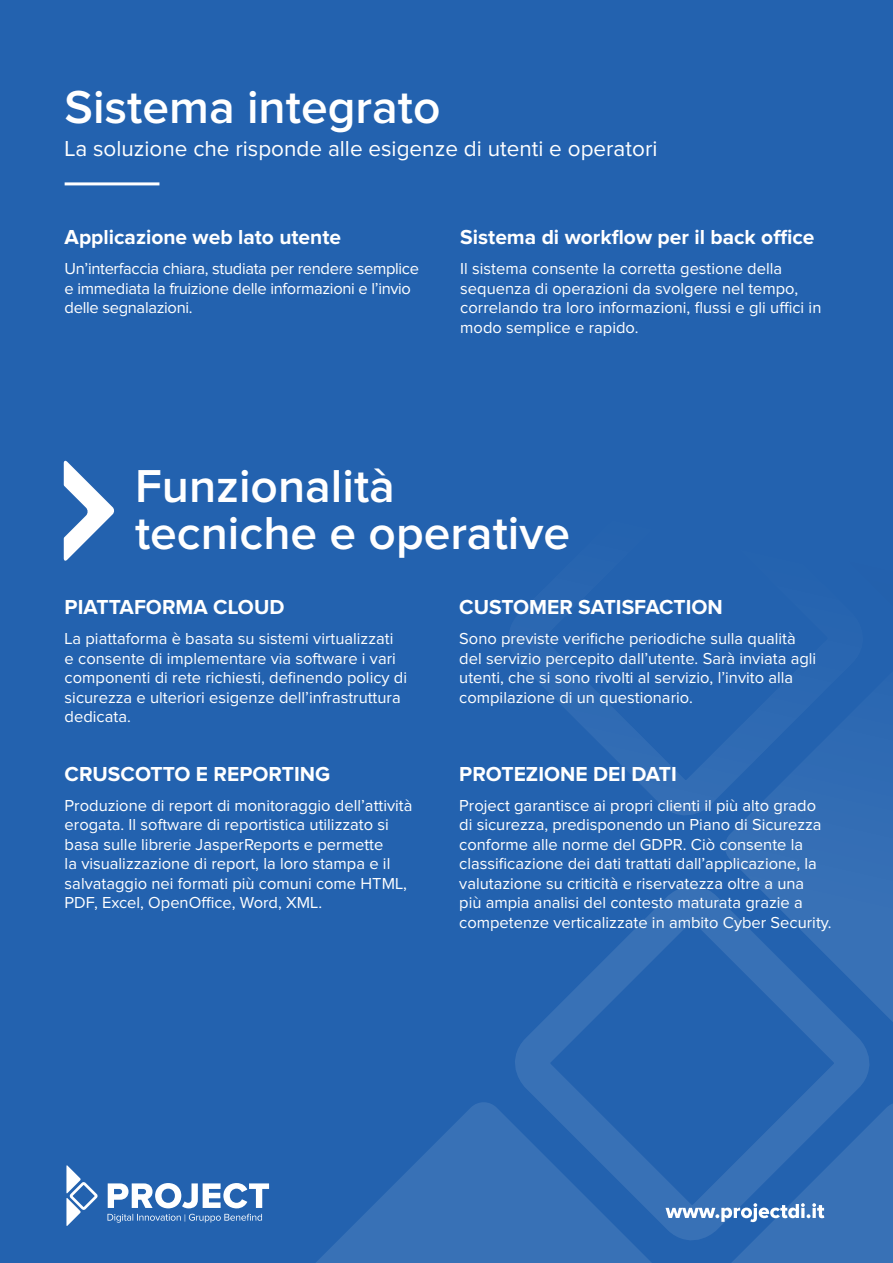
<style>
.page{position:relative;width:893px;height:1263px;background:#2362af}
.page>*{position:absolute;margin:0;border:0;box-sizing:border-box;transform-origin:0 0}
.t1{font:600 47.85px "Proxima Nova";color:#fff}
.t2{font:22.5px "Proxima Nova";color:#fff}
.t3{font:700 21px "Proxima Nova";color:#fff}
.t4{font:16.5px/19.5px "Proxima Nova";color:#fff}
.t5{font:16.5px/19.5px "Proxima Nova";letter-spacing:-.02em;color:#fff}
</style>
<div class="page">
<svg style="left:514px;top:654px;width:209px;height:161px"></svg>
<svg style="left:723px;top:710px;width:170px;height:160px;fill:#306bb4"></svg>
<svg style="left:515px;top:870px;width:378px;height:230px"></svg>
<svg style="left:316px;top:1100px;width:349px;height:163px;fill:#3871b6"></svg>
<svg style="left:63px;top:460px;width:51px;height:101px"></svg>
<hr style="left:65px;top:182px;width:94px;height:3px;background:#fff">
<svg style="left:107px;top:1214px;width:155px;height:8px"></svg>
<svg style="left:108px;top:1183px;width:161px;height:25px"></svg>
<svg style="left:66px;top:1165px;width:32px;height:61px"></svg>
<svg style="left:665px;top:1100px;width:228px;height:163px"></svg>
<p class="t1" style="left:65px;top:85px;width:377px">Sistema integrato</p>
<p class="t2" style="left:65px;top:138px;width:594px">La soluzione che risponde alle esigenze di utenti e operatori</p>
<p class="t3" style="left:65px;top:227px;width:278px">Applicazione web lato utente</p>
<p class="t5" style="left:65px;top:260px;width:356px">Un’interfaccia chiara, studiata per rendere semplice e immediata la fruizione delle informazioni e l’invio delle segnalazioni.</p>
<p class="t3" style="left:460px;top:227px;width:356px">Sistema di workflow per il back office</p>
<p class="t4" style="left:460px;top:260px;width:340px">Il sistema consente la corretta gestione della sequenza di operazioni da svolgere nel tempo,</p>
<p class="t4" style="left:460px;top:299px;width:363px">correlando tra loro informazioni, flussi e gli uffici in modo semplice e rapido.</p>
<p class="t1" style="left:135px;top:465px;width:261px">Funzionalità</p>
<p class="t1" style="left:135px;top:511px;width:437px">tecniche e operative</p>
<p class="t3" style="left:65px;top:598px;width:221px">PIATTAFORMA CLOUD</p>
<p class="t4" style="left:65px;top:630px;width:344px">La piattaforma è basata su sistemi virtualizzati<br>e consente di implementare via software i vari componenti di rete richiesti, definendo policy di sicurezza e ulteriori esigenze dell’infrastruttura dedicata.</p>
<p class="t3" style="left:65px;top:764px;width:267px">CRUSCOTTO E REPORTING</p>
<p class="t4" style="left:65px;top:796px;width:349px">Produzione di report di monitoraggio dell’attività erogata. Il software di reportistica utilizzato si basa sulle librerie JasperReports e permette<br>la visualizzazione di report, la loro stampa e il salvataggio nei formati più comuni come HTML, PDF, Excel, OpenOffice, Word, XML.</p>
<p class="t3" style="left:459px;top:598px;width:265px">CUSTOMER SATISFACTION</p>
<p class="t4" style="left:459px;top:630px;width:359px">Sono previste verifiche periodiche sulla qualità del servizio percepito dall’utente. Sarà inviata agli utenti, che si sono rivolti al servizio, l’invito alla compilazione di un questionario.</p>
<p class="t3" style="left:459px;top:764px;width:219px">PROTEZIONE DEI DATI</p>
<p class="t4" style="left:459px;top:796px;width:374px">Project garantisce ai propri clienti il più alto grado di sicurezza, predisponendo un Piano di Sicurezza conforme alle norme del GDPR. Ciò consente la classificazione dei dati trattati dall’applicazione, la valutazione su criticità e riservatezza oltre a una<br>più ampia analisi del contesto maturata grazie a competenze verticalizzate in ambito Cyber Security.</p>
</div>
